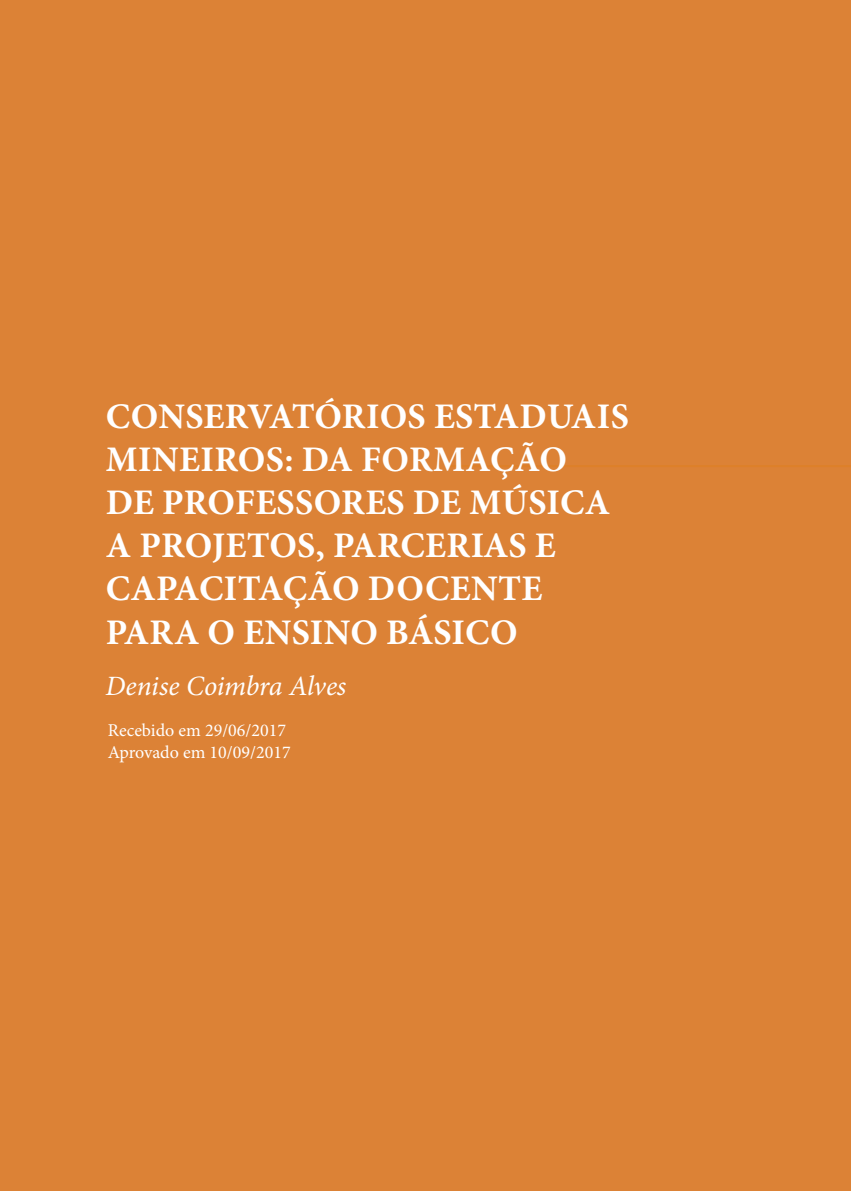
<style>
.page{position:relative;width:851px;height:1191px;background:#fff}
.page>*{position:absolute;margin:0;border:0;box-sizing:border-box;transform-origin:0 0}
.t1{font:700 36px/43.2px "Minion Pro";letter-spacing:.01em;color:#fff}
.t2{font:italic 28px "Minion Pro";letter-spacing:-.01em;color:#fff}
.t3{font:18px "Minion Pro";color:#fff}
</style>
<div class="page">
<div style="left:0;top:0;width:850px;height:1191px;background:#dc8236"></div>
<hr style="left:448px;top:465px;width:402px;height:2px;background:#de8029">
<p class="t1" style="left:106px;top:394px;width:524px">CONSERVATÓRIOS ESTADUAIS<br>MINEIROS: DA FORMAÇÃO<br>DE PROFESSORES DE MÚSICA<br>A PROJETOS, PARCERIAS E<br>CAPACITAÇÃO DOCENTE<br>PARA O ENSINO BÁSICO</p>
<p class="t2" style="left:106px;top:667px;width:242px">Denise Coimbra Alves</p>
<p class="t3" style="left:108px;top:718px;width:180px">Recebido em 29/06/2017</p>
<p class="t3" style="left:108px;top:740px;width:184px">Aprovado em 10/09/2017</p>
</div>
